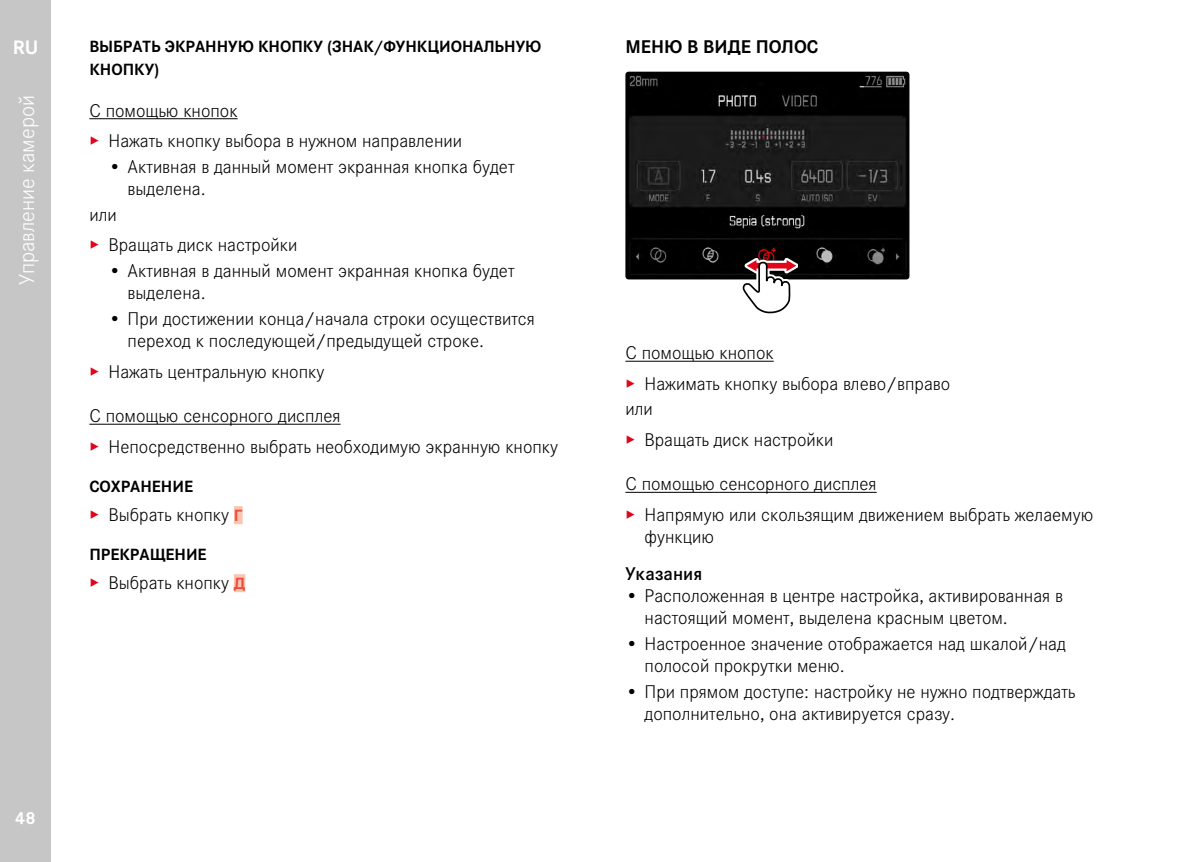
<style>
.page{position:relative;width:1200px;height:862px;background:#fff}
.page>*{position:absolute;margin:0;border:0;box-sizing:border-box;transform-origin:0 0}
.t1{font:300 22.5px "Corporate S";color:#fff}
.t2{font:700 20.25px "Corporate S";color:#fff}
.Text____Mittels_XXX{font:300 19.12px/22.3px "Corporate S";color:#000}
.Heading____Heading_0{font:700 19.12px "Corporate S";color:#000}
.Heading____Note_Head{font:600 19.12px "Corporate S";color:#000}
.Text____Body_Text{font:300 19.12px "Corporate S";color:#000}
.t3{font:700 18px "Corporate S";color:#fff}
.Heading____Heading_0-2{font:700 16.88px/23.6px "Corporate S";color:#000}
.s1{color:#e3051b}
.s2{font-weight:700;font-size:16.88px;color:#ea4f3c}
</style>
<div class="page">
<div style="left:0;top:0;width:51px;height:861px;background:#c6c6c6"></div>
<hr style="left:89px;top:118px;width:148px;height:1px;background:#000">
<hr style="left:89px;top:423px;width:251px;height:1px;background:#000">
<div style="left:234px;top:506px;width:8px;height:18px;background:#f9c5b2"></div>
<div style="left:234px;top:574px;width:11px;height:18px;background:#f9c5b2"></div>
<hr style="left:625px;top:360px;width:148px;height:1px;background:#000">
<hr style="left:625px;top:491px;width:251px;height:1px;background:#000">
<img style="left:625px;top:72px;width:284px;height:207px">
<svg style="left:741px;top:258px;width:56px;height:56px"></svg>
<p class="t2" style="left:13px;top:32px;width:27px">RU</p>
<p class="t1" style="left:11px;top:285px;width:191px;rotate:-90deg">Управление камерой</p>
<p class="Heading____Heading_0-2" style="left:89px;top:33px;width:453px">ВЫБРАТЬ ЭКРАННУЮ КНОПКУ (ЗНАК/ФУНКЦИОНАЛЬНУЮ<br>КНОПКУ)</p>
<p class="Text____Mittels_XXX" style="left:89px;top:98px;width:150px">С помощью кнопок</p>
<p class="Text____Mittels_XXX" style="left:89px;top:128px;width:374px"><span class="s1">▸</span> Нажать кнопку выбора в нужном направлении</p>
<p class="Text____Mittels_XXX" style="left:128px;top:154px;width:388px;text-indent:-19px">• Активная в данный момент экранная кнопка будет выделена.</p>
<p class="Text____Body_Text" style="left:89px;top:201px;width:29px">или</p>
<p class="Text____Mittels_XXX" style="left:89px;top:232px;width:209px"><span class="s1">▸</span> Вращать диск настройки</p>
<p class="Text____Mittels_XXX" style="left:128px;top:258px;width:388px;text-indent:-19px">• Активная в данный момент экранная кнопка будет выделена.</p>
<p class="Text____Mittels_XXX" style="left:128px;top:306px;width:408px;text-indent:-19px">• При достижении конца/начала строки осуществится переход к последующей/предыдущей строке.</p>
<p class="Text____Mittels_XXX" style="left:89px;top:359px;width:236px"><span class="s1">▸</span> Нажать центральную кнопку</p>
<p class="Text____Mittels_XXX" style="left:89px;top:403px;width:253px">С помощью сенсорного дисплея</p>
<p class="Text____Mittels_XXX" style="left:89px;top:434px;width:470px"><span class="s1">▸</span> Непосредственно выбрать необходимую экранную кнопку</p>
<p class="Heading____Heading_0-2" style="left:89px;top:473px;width:105px">СОХРАНЕНИЕ</p>
<p class="Text____Mittels_XXX" style="left:89px;top:502px;width:155px"><span class="s1">▸</span> Выбрать кнопку <span class="s2">Г</span></p>
<p class="Heading____Heading_0-2" style="left:89px;top:541px;width:119px">ПРЕКРАЩЕНИЕ</p>
<p class="Text____Mittels_XXX" style="left:89px;top:570px;width:157px"><span class="s1">▸</span> Выбрать кнопку <span class="s2">Д</span></p>
<p class="t3" style="left:15px;top:802px;width:22px">48</p>
<p class="Heading____Heading_0" style="left:625px;top:32px;width:194px">МЕНЮ В ВИДЕ ПОЛОС</p>
<p class="Text____Mittels_XXX" style="left:625px;top:340px;width:150px">С помощью кнопок</p>
<p class="Text____Mittels_XXX" style="left:625px;top:371px;width:326px"><span class="s1">▸</span> Нажимать кнопку выбора влево/вправо</p>
<p class="Text____Body_Text" style="left:625px;top:395px;width:29px">или</p>
<p class="Text____Mittels_XXX" style="left:625px;top:427px;width:209px"><span class="s1">▸</span> Вращать диск настройки</p>
<p class="Text____Mittels_XXX" style="left:625px;top:471px;width:253px">С помощью сенсорного дисплея</p>
<p class="Text____Mittels_XXX" style="left:644px;top:502px;width:450px;text-indent:-19px"><span class="s1">▸</span> Напрямую или скользящим движением выбрать желаемую функцию</p>
<p class="Heading____Note_Head" style="left:625px;top:559px;width:78px">Указания</p>
<p class="Text____Mittels_XXX" style="left:644px;top:583px;width:420px;text-indent:-19px">• Расположенная в центре настройка, активированная в настоящий момент, выделена красным цветом.</p>
<p class="Text____Mittels_XXX" style="left:644px;top:631px;width:422px;text-indent:-19px">• Настроенное значение отображается над шкалой/над полосой прокрутки меню.</p>
<p class="Text____Mittels_XXX" style="left:644px;top:679px;width:432px;text-indent:-19px">• При прямом доступе: настройку не нужно подтверждать дополнительно, она активируется сразу.</p>
</div>
